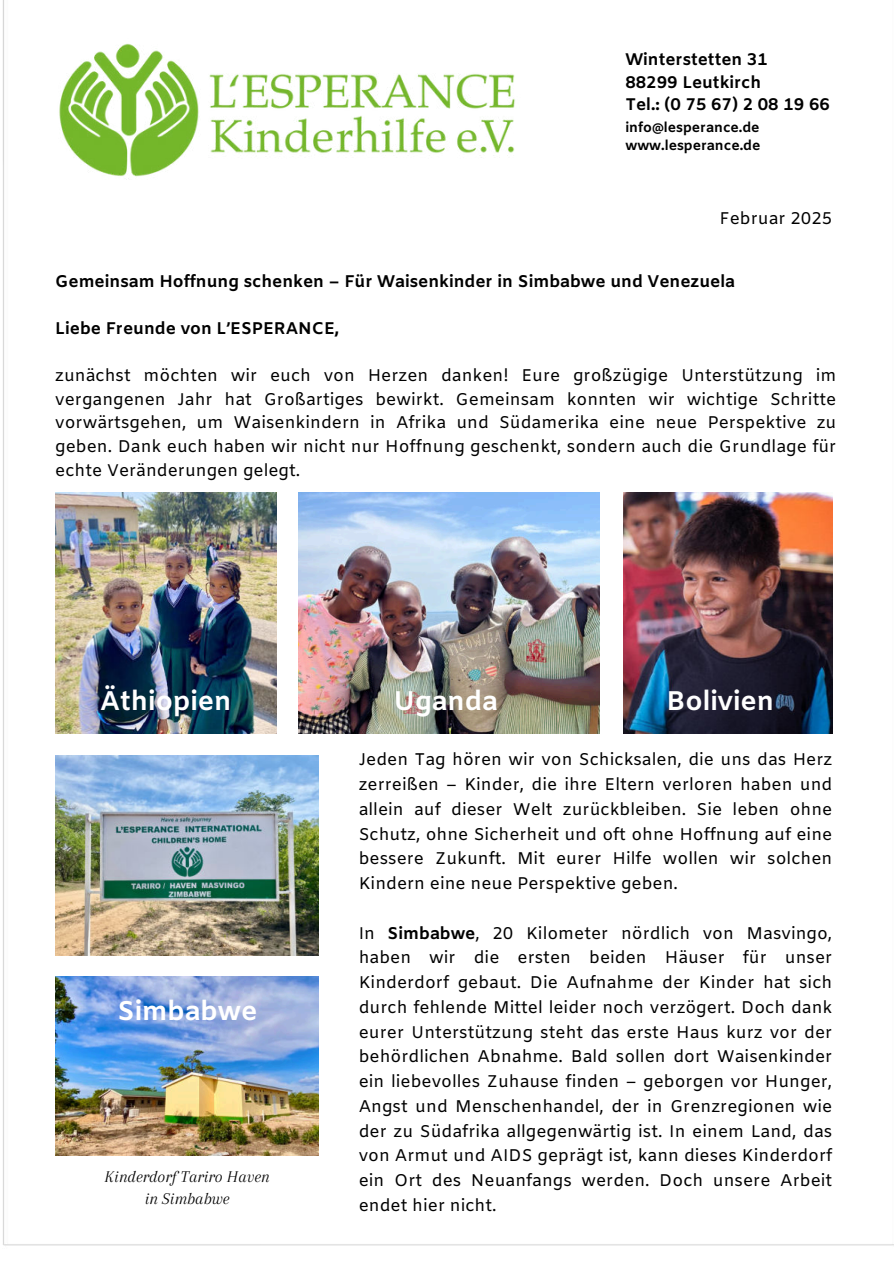
<style>
.page{position:relative;width:894px;height:1264px;background:#fff}
.page>*{position:absolute;margin:0;border:0;box-sizing:border-box;transform-origin:0 0}
.t1{font:700 27px "Amiko";color:#fff}
.t2{font:16.95px/24.8px "Amiko";color:#000;text-align:justify}
.t3{font:700 16.95px "Amiko";color:#000}
.t4{font:italic 16.95px/22.6px "Arapey";color:#000;text-align:center}
.t5{font:700 16.8px/22.5px "Amiko";color:#000}
.t6{font:700 13.8px/18px "Amiko";color:#000}
.s1{font-weight:700}
</style>
<div class="page">
<img style="left:3px;top:0;width:890px;height:1246px">
<img style="left:31px;top:24px;width:490px;height:172px">
<img style="left:55px;top:755px;width:264px;height:200px">
<img style="left:55px;top:976px;width:264px;height:179px">
<img style="left:56px;top:492px;width:220px;height:241px">
<img style="left:623px;top:492px;width:209px;height:241px">
<img style="left:299px;top:492px;width:300px;height:241px">
<p class="t5" style="left:625px;top:50px;width:206px">Winterstetten 31<br>88299 Leutkirch<br>Tel.: (0 75 67) 2 08 19 66</p>
<p class="t6" style="left:625px;top:120px;width:136px">info@lesperance.de www.lesperance.de</p>
<p class="t2" style="left:719px;top:207px;width:114px">Februar 2025</p>
<p class="t3" style="left:55px;top:271px;width:681px">Gemeinsam Hoffnung schenken – Für Waisenkinder in Simbabwe und Venezuela</p>
<p class="t3" style="left:55px;top:318px;width:285px">Liebe Freunde von L’ESPERANCE,</p>
<p class="t2" style="left:55px;top:365px;width:782px;line-height:23.7px">zunächst möchten wir euch von Herzen danken! Eure großzügige Unterstützung im vergangenen Jahr hat Großartiges bewirkt. Gemeinsam konnten wir wichtige Schritte vorwärtsgehen, um Waisenkindern in Afrika und Südamerika eine neue Perspektive zu geben. Dank euch haben wir nicht nur Hoffnung geschenkt, sondern auch die Grundlage für echte Veränderungen gelegt.</p>
<h1 class="t1" style="left:100px;top:684px;width:133px">Äthiopien</h1>
<h1 class="t1" style="left:117px;top:994px;width:141px">Simbabwe</h1>
<p class="t4" style="left:105px;top:1164px;width:167px">Kinderdorf Tariro Haven in Simbabwe</p>
<h1 class="t1" style="left:394px;top:684px;width:105px">Uganda</h1>
<h1 class="t1" style="left:666px;top:684px;width:109px">Bolivien</h1>
<p class="t2" style="left:358px;top:748px;width:475px">Jeden Tag hören wir von Schicksalen, die uns das Herz zerreißen – Kinder, die ihre Eltern verloren haben und allein auf dieser Welt zurückbleiben. Sie leben ohne Schutz, ohne Sicherheit und oft ohne Hoffnung auf eine bessere Zukunft. Mit eurer Hilfe wollen wir solchen Kindern eine neue Perspektive geben.</p>
<p class="t2" style="left:358px;top:921px;width:475px">In <span class="s1">Simbabwe</span>, 20 Kilometer nördlich von Masvingo, haben wir die ersten beiden Häuser für unser Kinderdorf gebaut. Die Aufnahme der Kinder hat sich durch fehlende Mittel leider noch verzögert. Doch dank eurer Unterstützung steht das erste Haus kurz vor der behördlichen Abnahme. Bald sollen dort Waisenkinder ein liebevolles Zuhause finden – geborgen vor Hunger, Angst und Menschenhandel, der in Grenzregionen wie der zu Südafrika allgegenwärtig ist. In einem Land, das von Armut und AIDS geprägt ist, kann dieses Kinderdorf ein Ort des Neuanfangs werden. Doch unsere Arbeit endet hier nicht.</p>
</div>
